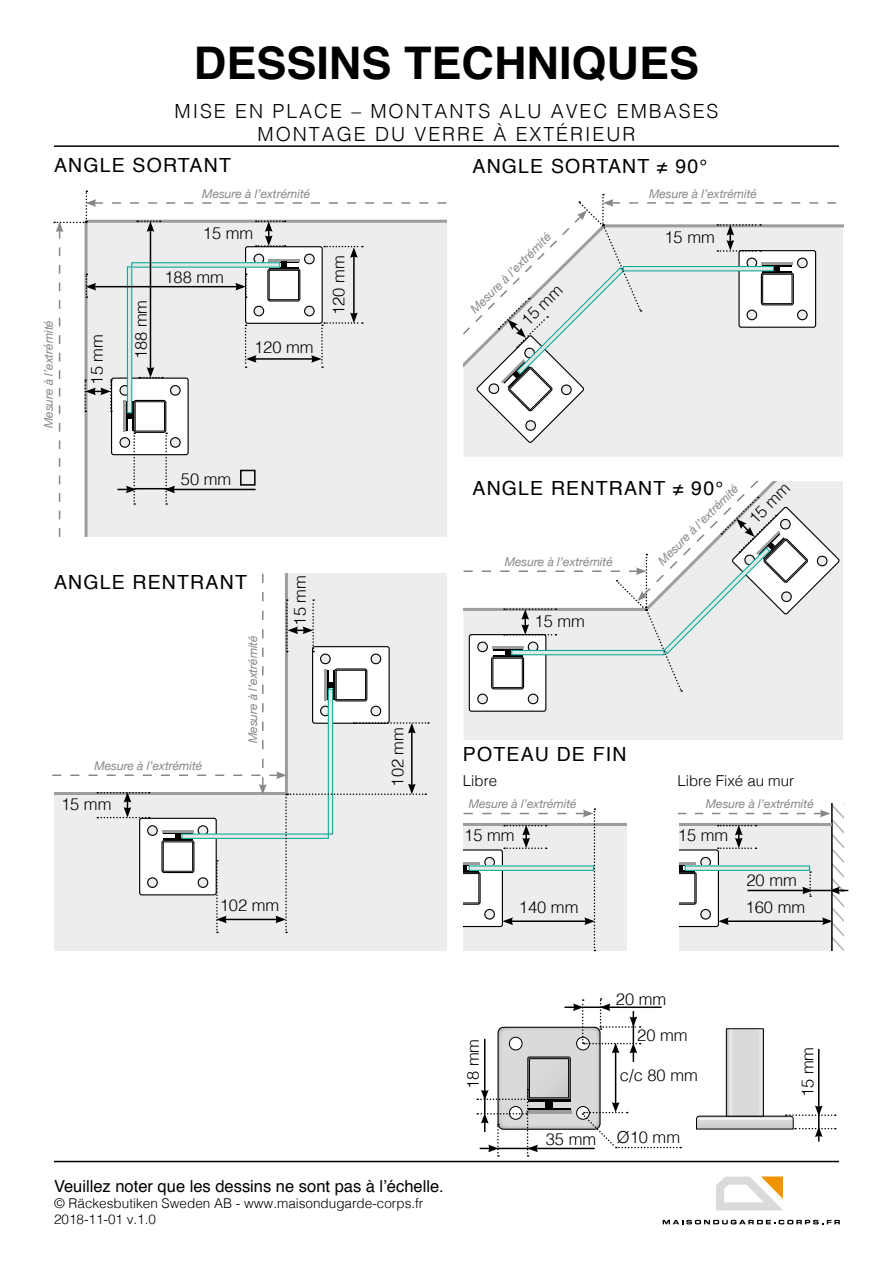
<style>
.page{position:relative;width:893px;height:1263px;background:#fff}
.page>*{position:absolute;margin:0;border:0;box-sizing:border-box;transform-origin:0 0}
.t1{font:700 45px "Helvetica";color:#000}
.t2{font:19.5px "Helvetica";letter-spacing:.06em;color:#000}
.t3{font:300 19.5px/23.4px "Helvetica";letter-spacing:.1em;color:#000;text-align:center}
.t4{font:300 16.5px "Helvetica";color:#000}
.t5{font:16.5px "Helvetica";color:#000}
.t6{font:300 15px "Helvetica";color:#000}
.t7{font:300 13.5px/16.2px "Helvetica";color:#000}
.t8{font:italic 12px "Helvetica Neue";color:#878787}
</style>
<div class="page">
<div style="left:464px;top:406px;width:379px;height:51px;background:#ededed"></div>
<div style="left:464px;top:481px;width:379px;height:259px;background:#ededed"></div>
<div style="left:469px;top:635px;width:77px;height:76px;background:#fff;border-radius:2px"></div>
<div style="left:469px;top:634px;width:77px;height:78px;border:1px solid #000;border-radius:2px"></div>
<div style="left:528px;top:694px;width:10px;height:10px;background:#ededed;border-radius:50%"></div>
<div style="left:528px;top:694px;width:10px;height:10px;border:1px solid #000;border-radius:50%"></div>
<div style="left:478px;top:694px;width:9px;height:10px;background:#ededed;border-radius:50%"></div>
<div style="left:477px;top:694px;width:11px;height:10px;border:1px solid #000;border-radius:50%"></div>
<div style="left:463px;top:824px;width:164px;height:127px;background:#ededed"></div>
<hr style="left:463px;top:823px;width:164px;height:3px;background:#9d9d9c">
<div style="left:54px;top:793px;width:392px;height:158px;background:#ededed"></div>
<div style="left:286px;top:574px;width:160px;height:288px;background:#ededed"></div>
<svg style="left:716px;top:1176px;width:67px;height:34px"></svg>
<svg style="left:663px;top:1220px;width:177px;height:4px"></svg>
<hr style="left:54px;top:1161px;width:785px;height:1px;background:#000">
<hr style="left:54px;top:145px;width:785px;height:2px;background:#000">
<svg style="left:463px;top:194px;width:373px;height:250px"></svg>
<svg style="left:463px;top:480px;width:378px;height:212px"></svg>
<svg style="left:696px;top:1029px;width:140px;height:112px"></svg>
<svg style="left:477px;top:998px;width:204px;height:159px"></svg>
<svg style="left:54px;top:190px;width:392px;height:347px"></svg>
<div style="left:241px;top:470px;width:14px;height:15px;background:#ededed"></div>
<div style="left:240px;top:470px;width:16px;height:16px;border:2px solid #000"></div>
<svg style="left:52px;top:574px;width:377px;height:359px"></svg>
<svg style="left:463px;top:808px;width:132px;height:143px"></svg>
<svg style="left:677px;top:804px;width:171px;height:147px"></svg>
<h1 class="t1" style="left:194px;top:27px;width:507px">DESSINS TECHNIQUES</h1>
<h2 class="t3" style="left:175px;top:98px;width:545px">MISE EN PLACE – MONTANTS ALU AVEC EMBASES<br>MONTAGE DU VERRE À EXTÉRIEUR</h2>
<h2 class="t2" style="left:54px;top:151px;width:178px">ANGLE SORTANT</h2>
<h2 class="t2" style="left:472px;top:151px;width:236px">ANGLE SORTANT ≠ 90°</h2>
<p class="t8" style="left:40px;top:428px;width:109px;rotate:-90deg">Mesure à l’extrémité</p>
<p class="t8" style="left:202px;top:185px;width:109px">Mesure à l’extrémité</p>
<p class="t8" style="left:649px;top:185px;width:109px">Mesure à l’extrémité</p>
<h3 class="t4" style="left:203px;top:219px;width:52px">15 mm</h3>
<h3 class="t4" style="left:664px;top:223px;width:52px">15 mm</h3>
<p class="t8" style="left:466px;top:305px;width:110px;rotate:-45deg">Mesure à l’extrémité</p>
<h3 class="t4" style="left:325px;top:315px;width:61px;rotate:-90deg">120 mm</h3>
<h3 class="t4" style="left:164px;top:263px;width:61px">188 mm</h3>
<h3 class="t4" style="left:514px;top:313px;width:52px;rotate:-45deg">15 mm</h3>
<h3 class="t4" style="left:127px;top:359px;width:61px;rotate:-90deg">188 mm</h3>
<h3 class="t4" style="left:83px;top:385px;width:52px;rotate:-90deg">15 mm</h3>
<h3 class="t4" style="left:254px;top:333px;width:61px">120 mm</h3>
<h3 class="t4" style="left:181px;top:465px;width:52px">50 mm</h3>
<h2 class="t2" style="left:472px;top:473px;width:252px">ANGLE RENTRANT ≠ 90°</h2>
<p class="t8" style="left:654px;top:557px;width:110px;rotate:-45deg">Mesure à l’extrémité</p>
<p class="t8" style="left:505px;top:553px;width:109px">Mesure à l’extrémité</p>
<h3 class="t4" style="left:742px;top:511px;width:52px;rotate:-45deg">15 mm</h3>
<h2 class="t2" style="left:54px;top:567px;width:194px">ANGLE RENTRANT</h2>
<p class="t8" style="left:94px;top:757px;width:109px">Mesure à l’extrémité</p>
<h3 class="t4" style="left:61px;top:790px;width:52px">15 mm</h3>
<p class="t8" style="left:244px;top:743px;width:109px;rotate:-90deg">Mesure à l’extrémité</p>
<h3 class="t4" style="left:286px;top:626px;width:52px;rotate:-90deg">15 mm</h3>
<h3 class="t4" style="left:220px;top:891px;width:61px">102 mm</h3>
<h3 class="t4" style="left:384px;top:787px;width:61px;rotate:-90deg">102 mm</h3>
<h3 class="t4" style="left:534px;top:607px;width:52px">15 mm</h3>
<h2 class="t2" style="left:463px;top:739px;width:165px">POTEAU DE FIN</h2>
<p class="t6" style="left:463px;top:767px;width:36px">Libre</p>
<p class="t6" style="left:677px;top:767px;width:118px">Libre Fixé au mur</p>
<p class="t8" style="left:469px;top:795px;width:109px">Mesure à l’extrémité</p>
<p class="t8" style="left:706px;top:795px;width:110px">Mesure à l’extrémité</p>
<h3 class="t4" style="left:464px;top:821px;width:52px">15 mm</h3>
<h3 class="t4" style="left:678px;top:821px;width:52px">15 mm</h3>
<h3 class="t4" style="left:746px;top:866px;width:52px">20 mm</h3>
<h3 class="t4" style="left:519px;top:893px;width:61px">140 mm</h3>
<h3 class="t4" style="left:746px;top:893px;width:61px">160 mm</h3>
<h3 class="t4" style="left:459px;top:1089px;width:52px;rotate:-90deg">18 mm</h3>
<h3 class="t5" style="left:54px;top:1173px;width:391px">Veuillez noter que les dessins ne sont pas à l’échelle.</h3>
<p class="t7" style="left:54px;top:1194px;width:371px">© Räckesbutiken Sweden AB - www.maisondugarde-corps.fr<br>2018-11-01 v.1.0</p>
<h3 class="t4" style="left:546px;top:1125px;width:52px">35 mm</h3>
<h3 class="t4" style="left:616px;top:985px;width:52px">20 mm</h3>
<h3 class="t4" style="left:637px;top:1021px;width:52px">20 mm</h3>
<h3 class="t4" style="left:620px;top:1061px;width:79px">c/c 80 mm</h3>
<h3 class="t4" style="left:617px;top:1123px;width:65px">Ø10 mm</h3>
<h3 class="t4" style="left:794px;top:1097px;width:52px;rotate:-90deg">15 mm</h3>
</div>
